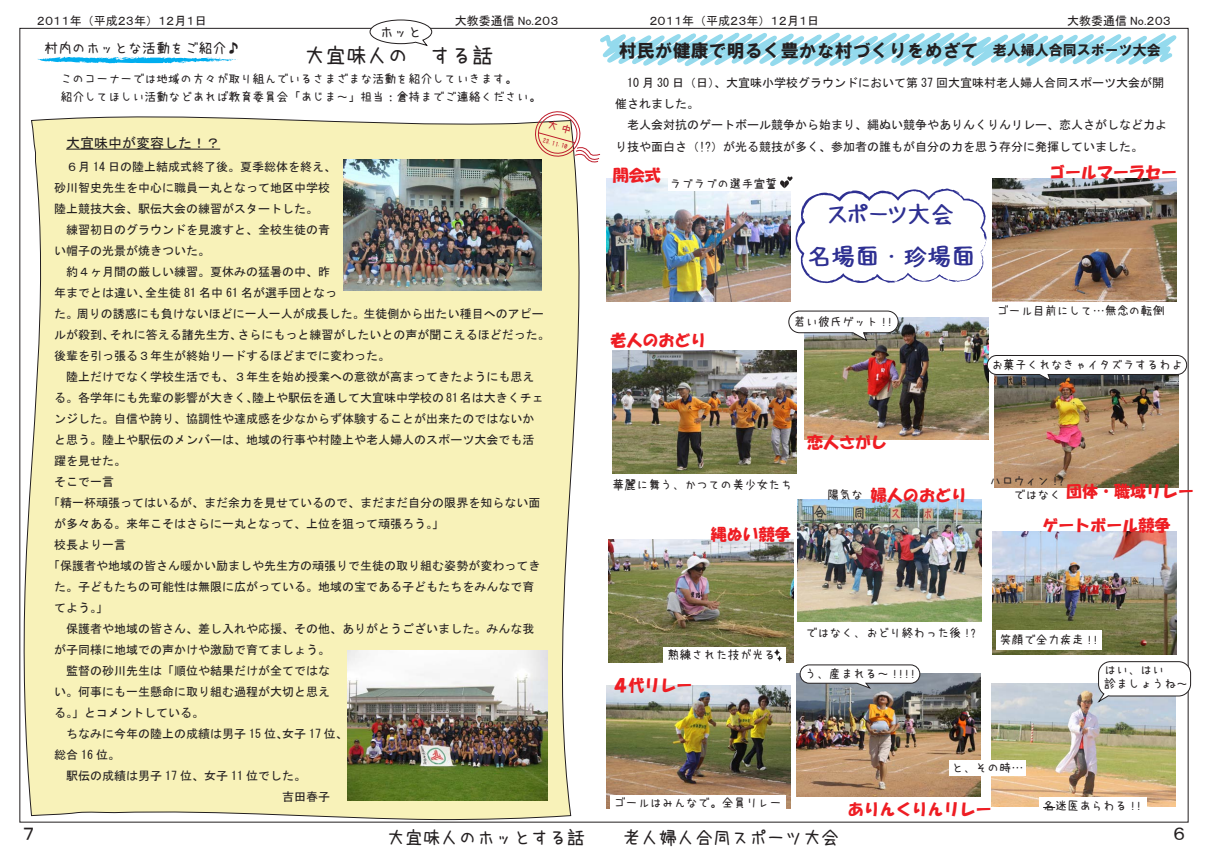
<style>
.page{position:relative;width:1208px;height:859px;background:#fff}
.page>*{position:absolute;margin:0;border:0;box-sizing:border-box;transform-origin:0 0}
.t1{font:24px/42px "HONYA JI F";color:#2e3092;text-align:center}
.t2{font:21px "uzura font";color:#231f20}
.t3{font:18px "HG Soei Kakugothic UB";color:#231f20}
.t4{font:18px "uzura font";color:#231f20}
.t5{font:18px "MS P Gothic";color:#231f20}
.t6{font:16px "HG Soei Kakupoptai";color:#ee1d23}
.t7{font:14px "uzura font";color:#231f20}
.t8{font:14px "MS Gothic";color:#231f20}
.t9{font:12px/21px "MS Gothic";color:#231f20}
.t10{font:12px/14px "uzura font";color:#231f20}
.t11{font:12px "MS P Gothic";color:#231f20}
.t12{font:6.3px "azukifont LB";color:#be1d2c}
.s1{font-size:14px}
.s2{font-family:"uzura font";font-size:12px;color:#231f20}
</style>
<div class="page">
<svg style="left:596px;top:27px;width:584px;height:40px"></svg>
<img style="left:992px;top:531px;width:184px;height:123px">
<img style="left:606px;top:686px;width:184px;height:123px">
<img style="left:606px;top:179px;width:184px;height:123px">
<img style="left:612px;top:351px;width:184px;height:122px">
<img style="left:992px;top:179px;width:184px;height:123px">
<img style="left:991px;top:684px;width:184px;height:123px">
<img style="left:796px;top:674px;width:184px;height:123px">
<div style="left:800px;top:665px;width:120px;height:18px;background:#fff;border-radius:9px"></div>
<div style="left:800px;top:665px;width:120px;height:18px;border:1px solid #231f20;border-radius:9px"></div>
<div style="left:949px;top:760px;width:76px;height:16px;background:#fff"></div>
<div style="left:1038px;top:797px;width:108px;height:17px;background:#fff"></div>
<svg style="left:1043px;top:807px;width:12px;height:1px"></svg>
<svg style="left:1097px;top:661px;width:94px;height:42px"></svg>
<img style="left:797px;top:499px;width:184px;height:123px">
<img style="left:804px;top:317px;width:184px;height:123px">
<div style="left:789px;top:311px;width:109px;height:22px;background:#fff;border-radius:11px"></div>
<div style="left:788px;top:311px;width:110px;height:22px;border:1px solid #231f20;border-radius:11px"></div>
<img style="left:994px;top:375px;width:184px;height:113px">
<div style="left:987px;top:355px;width:199px;height:20px;border:1px solid #231f20;border-radius:10px"></div>
<div style="left:667px;top:175px;width:127px;height:16px;background:#fff"></div>
<img style="left:609px;top:540px;width:184px;height:122px">
<div style="left:663px;top:647px;width:123px;height:16px;background:#fff"></div>
<svg style="left:774px;top:649px;width:8px;height:12px"></svg>
<div style="left:996px;top:630px;width:105px;height:19px;background:#fff"></div>
<div style="left:610px;top:795px;width:175px;height:16px;background:#fff"></div>
<svg style="left:779px;top:176px;width:208px;height:108px"></svg>
<div style="left:23px;top:116px;width:557px;height:704px;background:#f8f2b9"></div>
<svg style="left:369px;top:19px;width:64px;height:27px"></svg>
<svg style="left:38px;top:57px;width:200px;height:7px"></svg>
<hr style="left:66px;top:149px;width:154px;height:1px;background:#231f20">
<img style="left:343px;top:159px;width:199px;height:131px">
<img style="left:348px;top:651px;width:199px;height:149px">
<svg style="left:533px;top:111px;width:68px;height:52px"></svg>
<p class="t11" style="left:37px;top:14px;width:171px">２０１１年（平成２３年）１２月１日</p>
<p class="t11" style="left:455px;top:14px;width:105px">大教委通信 No.２０３</p>
<p class="t11" style="left:649px;top:14px;width:171px">２０１１年（平成２３年）１２月１日</p>
<p class="t11" style="left:1067px;top:14px;width:105px">大教委通信 No.２０３</p>
<p class="t7" style="left:380px;top:25px;width:43px">ホッと</p>
<p class="t7" style="left:44px;top:41px;width:197px">村内のホッとな活動をご紹介♪</p>
<h2 class="t2" style="left:304px;top:45px;width:190px">大宜味人の　する話</h2>
<p class="t10" style="left:61px;top:70px;width:482px;line-height:18px">このコーナーでは地域の方々が取り組んでいるさまざまな活動を紹介していきます。<br>紹介してほしい活動などあれば教育委員会「あじま～」担当：倉持までご連絡ください。</p>
<p class="t8" style="left:66px;top:136px;width:156px">大宜味中が変容した！？</p>
<p class="t9" style="left:54px;top:156px;width:284px">　６月 14 日の陸上結成式終了後。夏季総体を終え、</p>
<p class="t9" style="left:54px;top:177px;width:278px">砂川智史先生を中心に職員一丸となって地区中学校</p>
<p class="t9" style="left:54px;top:198px;width:266px">陸上競技大会、駅伝大会の練習がスタートした。</p>
<p class="t9" style="left:54px;top:219px;width:278px">　練習初日のグラウンドを見渡すと、全校生徒の青</p>
<p class="t9" style="left:54px;top:240px;width:157px">い帽子の光景が焼きついた。</p>
<p class="t9" style="left:54px;top:261px;width:278px">　約４ヶ月間の厳しい練習。夏休みの猛暑の中、昨</p>
<p class="t9" style="left:54px;top:282px;width:284px">年までとは違い、全生徒 81 名中 61 名が選手団となっ</p>
<p class="t9" style="left:54px;top:303px;width:491px">た。周りの誘惑にも負けないほどに一人一人が成長した。生徒側から出たい種目へのアピー</p>
<p class="t9" style="left:54px;top:324px;width:497px">ルが殺到、それに答える諸先生方、さらにもっと練習がしたいとの声が聞こえるほどだった。</p>
<p class="t9" style="left:54px;top:345px;width:338px">後輩を引っ張る３年生が終始リードするほどまでに変わった。</p>
<p class="t9" style="left:54px;top:366px;width:482px">　陸上だけでなく学校生活でも、３年生を始め授業への意欲が高まってきたようにも思え</p>
<p class="t9" style="left:54px;top:387px;width:491px">る。各学年にも先輩の影響が大きく、陸上や駅伝を通して大宜味中学校の 81名は大きくチェ</p>
<p class="t9" style="left:54px;top:408px;width:482px">ンジした。自信や誇り、協調性や達成感を少なからず体験することが出来たのではないか</p>
<p class="t9" style="left:54px;top:429px;width:482px">と思う。陸上や駅伝のメンバーは、地域の行事や村陸上や老人婦人のスポーツ大会でも活</p>
<p class="t9" style="left:54px;top:450px;width:73px">躍を見せた。</p>
<p class="t9" style="left:54px;top:471px;width:61px">そこで一言</p>
<p class="t9" style="left:48px;top:492px;width:494px">「精一杯頑張ってはいるが、まだ余力を見せているので、まだまだ自分の限界を知らない面</p>
<p class="t9" style="left:54px;top:513px;width:391px">が多々ある。来年こそはさらに一丸となって、上位を狙って頑張ろう。」</p>
<p class="t9" style="left:54px;top:534px;width:73px">校長より一言</p>
<p class="t9" style="left:48px;top:555px;width:494px">「保護者や地域の皆さん暖かい励ましや先生方の頑張りで生徒の取り組む姿勢が変わってき</p>
<p class="t9" style="left:54px;top:576px;width:482px">た。子どもたちの可能性は無限に広がっている。地域の宝である子どもたちをみんなで育</p>
<p class="t9" style="left:54px;top:597px;width:55px">てよう。」</p>
<p class="t9" style="left:54px;top:618px;width:482px">　保護者や地域の皆さん、差し入れや応援、その他、ありがとうございました。みんな我</p>
<p class="t9" style="left:54px;top:639px;width:278px">が子同様に地域での声かけや激励で育てましょう。</p>
<p class="t9" style="left:54px;top:660px;width:278px">　監督の砂川先生は「順位や結果だけが全てではな</p>
<p class="t9" style="left:54px;top:681px;width:278px">い。何事にも一生懸命に取り組む過程が大切と思え</p>
<p class="t9" style="left:54px;top:702px;width:151px">る。」とコメントしている。</p>
<p class="t9" style="left:54px;top:723px;width:295px">　ちなみに今年の陸上の成績は男子 15 位、女子 17 位、</p>
<p class="t9" style="left:54px;top:744px;width:67px">総合 16 位。</p>
<p class="t9" style="left:54px;top:765px;width:278px">　駅伝の成績は男子 17 位、女子 11 位でした。　　</p>
<p class="t12" style="left:544px;top:137px;width:27px;rotate:15deg">23.11.10</p>
<h3 class="t3" style="left:619px;top:41px;width:543px">村民が健康で明るく豊かな村づくりをめざて<span class="s1">　老人婦人合同スポーツ大会</span></h3>
<p class="t9" style="left:615px;top:73px;width:553px">　10 月 30 日（日）、大宜味小学校グラウンドにおいて第 37 回大宜味村老人婦人合同スポーツ大会が開催されました。<br>　老人会対抗のゲートボール競争から始まり、縄ぬい競争やありんくりんリレー、恋人さがしなど力より技や面白さ（!?）が光る競技が多く、参加者の誰もが自分の力を思う存分に発揮していました。</p>
<h3 class="t6" style="left:613px;top:167px;width:49px">開会式</h3>
<p class="t10" style="left:669px;top:176px;width:109px">ラブラブの選手宣誓</p>
<h1 class="t1" style="left:807px;top:193px;width:170px">スポーツ大会<br>名場面・珍場面</h1>
<h3 class="t6" style="left:610px;top:332px;width:97px">老人のおどり</h3>
<p class="t10" style="left:794px;top:315px;width:100px">若い彼氏ゲット !!</p>
<h3 class="t6" style="left:1049px;top:164px;width:129px">ゴールマーラセー</h3>
<p class="t10" style="left:996px;top:304px;width:169px">ゴール目前にして…無念の転倒</p>
<p class="t10" style="left:991px;top:358px;width:194px">お菓子くれなきゃイタズラするわよ</p>
<p class="t10" style="left:612px;top:477px;width:181px">華麗に舞う、かつての美少女たち</p>
<h3 class="t6" style="left:711px;top:526px;width:81px">縄ぬい競争</h3>
<h3 class="t6" style="left:807px;top:434px;width:81px">恋人さがし</h3>
<h3 class="t6" style="left:827px;top:487px;width:141px"><span class="s2">陽気な</span> 婦人のおどり</h3>
<p class="t10" style="left:989px;top:474px;width:77px">ハロウィン !?　　ではなく</p>
<h3 class="t6" style="left:1066px;top:483px;width:129px">団体・職域リレー</h3>
<h3 class="t6" style="left:1042px;top:517px;width:129px">ゲートボール競争</h3>
<p class="t10" style="left:667px;top:648px;width:109px">熟練された技が光る</p>
<h3 class="t6" style="left:612px;top:677px;width:81px">４代リレー</h3>
<p class="t10" style="left:805px;top:625px;width:172px">ではなく、おどり終わった後 !?</p>
<p class="t10" style="left:805px;top:667px;width:112px">う、産まれる～ !!!!</p>
<p class="t10" style="left:999px;top:633px;width:100px">笑顔で全力疾走 !!</p>
<p class="t10" style="left:1104px;top:663px;width:85px">はい、はい<br>診ましょうね～</p>
<p class="t10" style="left:614px;top:796px;width:169px">ゴールはみんなで。全員リレー</p>
<p class="t10" style="left:951px;top:761px;width:73px">と、その時…</p>
<h3 class="t6" style="left:848px;top:801px;width:145px">ありんくりんリレー</h3>
<p class="t10" style="left:1043px;top:799px;width:100px">名迷医あらわる !!</p>
<h3 class="t5" style="left:23px;top:824px;width:14px">７</h3>
<h3 class="t4" style="left:623px;top:828px;width:217px">老人婦人合同スポーツ大会</h3>
<h3 class="t4" style="left:387px;top:828px;width:199px">大宜味人のホッとする話</h3>
<h3 class="t5" style="left:1173px;top:824px;width:14px">６</h3>
</div>
